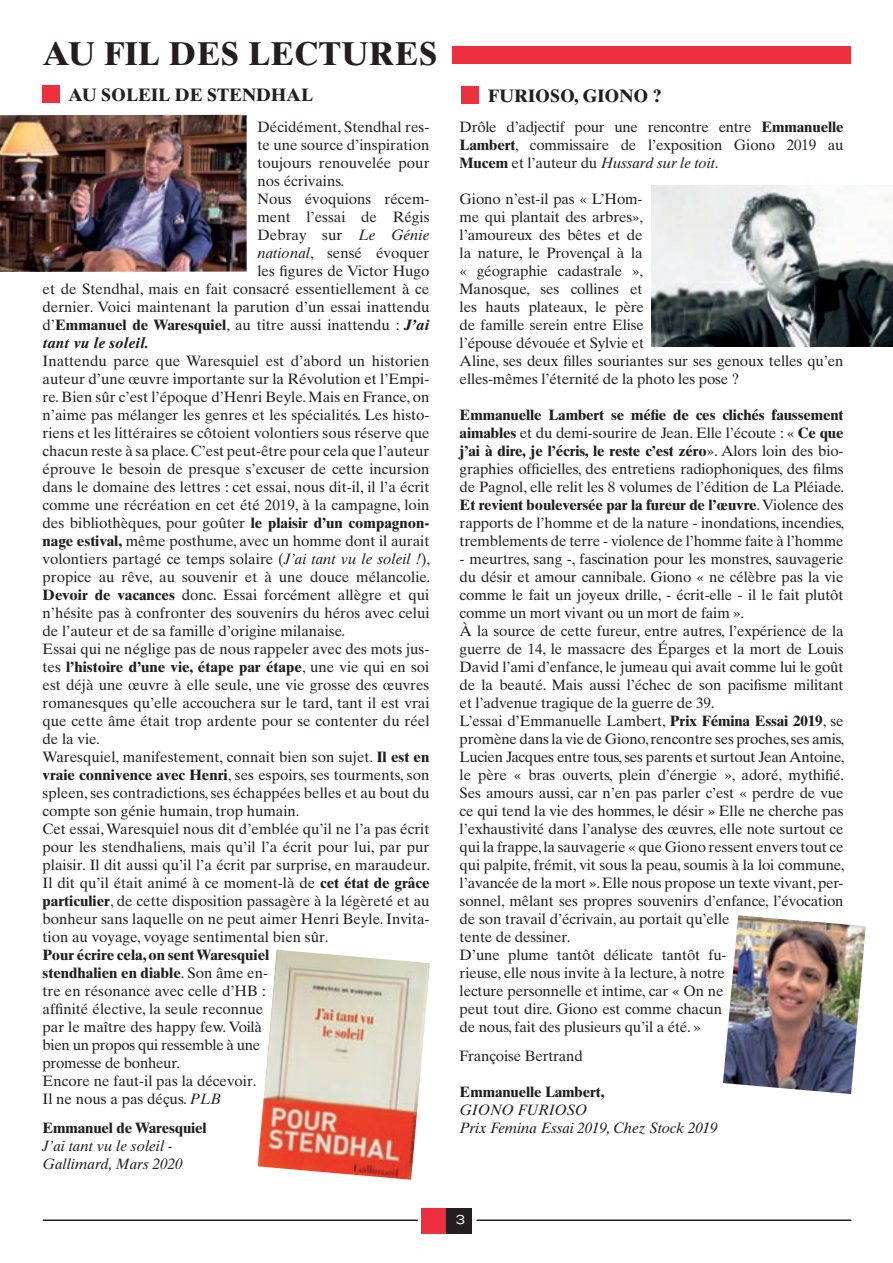
<style>
.page{position:relative;width:893px;height:1263px;background:#fff}
.page>*{position:absolute;margin:0;border:0;box-sizing:border-box;transform-origin:0 0}
.t1{font:700 33px "Times Ten";letter-spacing:.01em;color:#231f20}
.t2{font:700 18px "Times Ten";color:#231f20}
.t3{font:15px/18px "Times Ten";color:#231f20}
.t4{font:italic 15px/18px "Times Ten";letter-spacing:-.01em;color:#231f20}
.t5{font:700 15px "Times Ten";letter-spacing:-.01em;color:#231f20}
.t6{font:italic 700 15px "Times Ten";color:#231f20}
.t7{font:expanded 12px "Unitus B";color:#fff}
.s1{font-style:italic}
.s2{font-weight:700}
.s3{font-weight:700;font-style:italic}
</style>
<div class="page">
<hr style="left:43px;top:1219px;width:374px;height:2px;background:#231f20">
<hr style="left:477px;top:1219px;width:374px;height:2px;background:#231f20">
<div style="left:421px;top:1208px;width:25px;height:25px;background:#ee2f3e"></div>
<div style="left:446px;top:1208px;width:26px;height:25px;background:#231f20"></div>
<div style="left:452px;top:46px;width:398px;height:17px;background:#ee2f3e"></div>
<img style="left:0;top:115px;width:247px;height:157px">
<div style="left:43px;top:85px;width:17px;height:17px;background:#ee2f3e"></div>
<div style="left:461px;top:86px;width:17px;height:17px;background:#ee2f3e"></div>
<img style="left:723px;top:915px;width:143px;height:179px">
<img style="left:258px;top:950px;width:172px;height:230px">
<img style="left:652px;top:185px;width:241px;height:161px">
<h1 class="t1" style="left:43px;top:34px;width:394px">AU FIL DES LECTURES</h1>
<p class="t2" style="left:68px;top:84px;width:247px">AU SOLEIL DE STENDHAL</p>
<p class="t3" style="left:257px;top:118px;width:173px">Décidément, Stendhal res-</p>
<p class="t3" style="left:257px;top:136px;width:173px">te une source d’inspiration</p>
<p class="t3" style="left:257px;top:154px;width:174px">toujours renouvelée pour</p>
<p class="t3" style="left:257px;top:172px;width:88px">nos écrivains.</p>
<p class="t3" style="left:257px;top:190px;width:174px">Nous évoquions récem-</p>
<p class="t3" style="left:257px;top:208px;width:174px">ment l’essai de Régis</p>
<p class="t3" style="left:257px;top:226px;width:173px">Debray sur <span class="s1">Le Génie</span></p>
<p class="t3" style="left:257px;top:244px;width:173px"><span class="s1">national</span>, sensé évoquer</p>
<p class="t3" style="left:257px;top:262px;width:173px">les figures de Victor Hugo</p>
<p class="t3" style="left:43px;top:280px;width:388px">et de Stendhal, mais en fait consacré essentiellement à ce</p>
<p class="t3" style="left:43px;top:298px;width:388px">dernier. Voici maintenant la parution d’un essai inattendu</p>
<p class="t3" style="left:43px;top:316px;width:388px">d’<span class="s2">Emmanuel de Waresquiel</span>, au titre aussi inattendu : <span class="s3">J’ai</span></p>
<p class="t6" style="left:43px;top:334px;width:108px">tant vu le soleil.</p>
<p class="t3" style="left:43px;top:352px;width:389px">Inattendu parce que Waresquiel est d’abord un historien auteur d’une œuvre importante sur la Révolution et l’Empi&shy;re. Bien sûr c’est l’époque d’Henri Beyle. Mais en France, on n’aime pas mélanger les genres et les spécialités. Les histo&shy;riens et les littéraires se côtoient volontiers sous réserve que chacun reste à sa place. C’est peut-être pour cela que l’auteur éprouve le besoin de presque s’excuser de cette incursion dans le domaine des lettres : cet essai, nous dit-il, il l’a écrit comme une récréation en cet été 2019, à la campagne, loin des bibliothèques, pour goûter <span class="s2">le plaisir d’un compagnon&shy;nage estival,</span> même posthume, avec un homme dont il aurait volontiers partagé ce temps solaire (<span class="s1">J’ai tant vu le soleil !</span>), propice au rêve, au souvenir et à une douce mélancolie.<br><span class="s2">Devoir de vacances</span> donc. Essai forcément allègre et qui n’hésite pas à confronter des souvenirs du héros avec celui de l’auteur et de sa famille d’origine milanaise.<br>Essai qui ne néglige pas de nous rappeler avec des mots jus&shy;tes <span class="s2">l’histoire d’une vie, étape par étape</span>, une vie qui en soi est déjà une œuvre à elle seule, une vie grosse des œuvres romanesques qu’elle accouchera sur le tard, tant il est vrai que cette âme était trop ardente pour se contenter du réel de la vie.<br>Waresquiel, manifestement, connait bien son sujet. <span class="s2">Il est en vraie connivence avec Henri</span>, ses espoirs, ses tourments, son spleen, ses contradictions, ses échappées belles et au bout du compte son génie humain, trop humain.<br>Cet essai, Waresquiel nous dit d’emblée qu’il ne l’a pas écrit pour les stendhaliens, mais qu’il l’a écrit pour lui, par pur plaisir. Il dit aussi qu’il l’a écrit par surprise, en maraudeur.<br>Il dit qu’il était animé à ce moment-là de <span class="s2">cet état de grâce particulier</span>, de cette disposition passagère à la légèreté et au bonheur sans laquelle on ne peut aimer Henri Beyle. Invita&shy;tion au voyage, voyage sentimental bien sûr.</p>
<p class="t3" style="left:43px;top:946px;width:228px"><span class="s2">Pour écrire cela, on sent Waresquiel stendhalien en diable</span>. Son âme en&shy;tre en résonance avec celle d’HB : affinité élective, la seule reconnue par le maître des happy few. Voilà bien un propos qui ressemble à une promesse de bonheur.<br>Encore ne faut-il pas la décevoir.<br>Il ne nous a pas déçus. <span class="s1">PLB</span></p>
<p class="t5" style="left:43px;top:1118px;width:166px">Emmanuel de Waresquiel</p>
<p class="t4" style="left:43px;top:1136px;width:142px">J’ai tant vu le soleil -<br>Gallimard, Mars 2020</p>
<p class="t2" style="left:488px;top:85px;width:175px">Furioso, Giono ?</p>
<p class="t3" style="left:460px;top:118px;width:385px;text-align:justify">Drôle d’adjectif pour une rencontre entre <span class="s2">Emmanuelle Lambert</span>, commissaire de l’exposition Giono 2019 au <span class="s2">Mucem</span> et l’auteur du <span class="s1">Hussard sur le toit</span>.</p>
<p class="t3" style="left:460px;top:190px;width:385px">Giono n’est-il pas « L’Hom-<br>me qui plantait des arbres»,<br>l’amoureux des bêtes et de<br>la nature, le Provençal à la<br>« géographie cadastrale »,<br>Manosque, ses collines et<br>les hauts plateaux, le père<br>de famille serein entre Elise<br>l’épouse dévouée et Sylvie et<br>Aline, ses deux filles souriantes sur ses genoux telles qu’en elles-mêmes l’éternité de la photo les pose ?</p>
<p class="t3" style="left:460px;top:406px;width:386px;text-align:justify"><span class="s2">Emmanuelle Lambert se méfie de ces clichés faussement aimables</span> et du demi-sourire de Jean. Elle l’écoute : « <span class="s2">Ce que j’ai à dire, je l’écris, le reste c’est zéro</span>». Alors loin des bio&shy;graphies officielles, des entretiens radiophoniques, des films de Pagnol, elle relit les 8 volumes de l’édition de La Pléiade.<br><span class="s2">Et revient bouleversée par la fureur de l’œuvre</span>. Violence des rapports de l’homme et de la nature - inondations, incendies, tremblements de terre - violence de l’homme faite à l’homme</p>
<p class="t3" style="left:460px;top:550px;width:386px">- meurtres, sang -, fascination pour les monstres, sauvagerie du désir et amour cannibale. Giono « ne célèbre pas la vie comme le fait un joyeux drille, - écrit-elle - il le fait plutôt comme un mort vivant ou un mort de faim ».<br>À la source de cette fureur, entre autres, l’expérience de la guerre de 14, le massacre des Éparges et la mort de Louis David l’ami d’enfance, le jumeau qui avait comme lui le goût de la beauté. Mais aussi l’échec de son pacifisme militant et l’advenue tragique de la guerre de 39.<br>L’essai d’Emmanuelle Lambert, <span class="s2">Prix Fémina Essai 2019</span>, se promène dans la vie de Giono, rencontre ses proches, ses amis, Lucien Jacques entre tous, ses parents et surtout Jean Antoine, le père « bras ouverts, plein d’énergie », adoré, mythifié.<br>Ses amours aussi, car n’en pas parler c’est « perdre de vue ce qui tend la vie des hommes, le désir » Elle ne cherche pas l’exhaustivité dans l’analyse des œuvres, elle note surtout ce qui la frappe, la sauvagerie « que Giono ressent envers tout ce qui palpite, frémit, vit sous la peau, soumis à la loi commune, l’avancée de la mort ». Elle nous propose un texte vivant, per&shy;sonnel, mêlant ses propres souvenirs d’enfance, l’évocation de son travail d’écrivain, au portait qu’elle<br>tente de dessiner.<br>D’une plume tantôt délicate tantôt fu-<br>rieuse, elle nous invite à la lecture, à notre<br>lecture personnelle et intime, car « On ne<br>peut tout dire. Giono est comme chacun<br>de nous, fait des plusieurs qu’il a été. »</p>
<p class="t3" style="left:460px;top:1047px;width:125px">Françoise Bertrand</p>
<p class="t5" style="left:460px;top:1082px;width:146px">Emmanuelle Lambert,</p>
<p class="t4" style="left:460px;top:1100px;width:259px">GIONO FURIOSO<br>Prix Femina Essai 2019, Chez Stock 2019</p>
<p class="t7" style="left:455px;top:1212px;width:12px">3</p>
</div>
